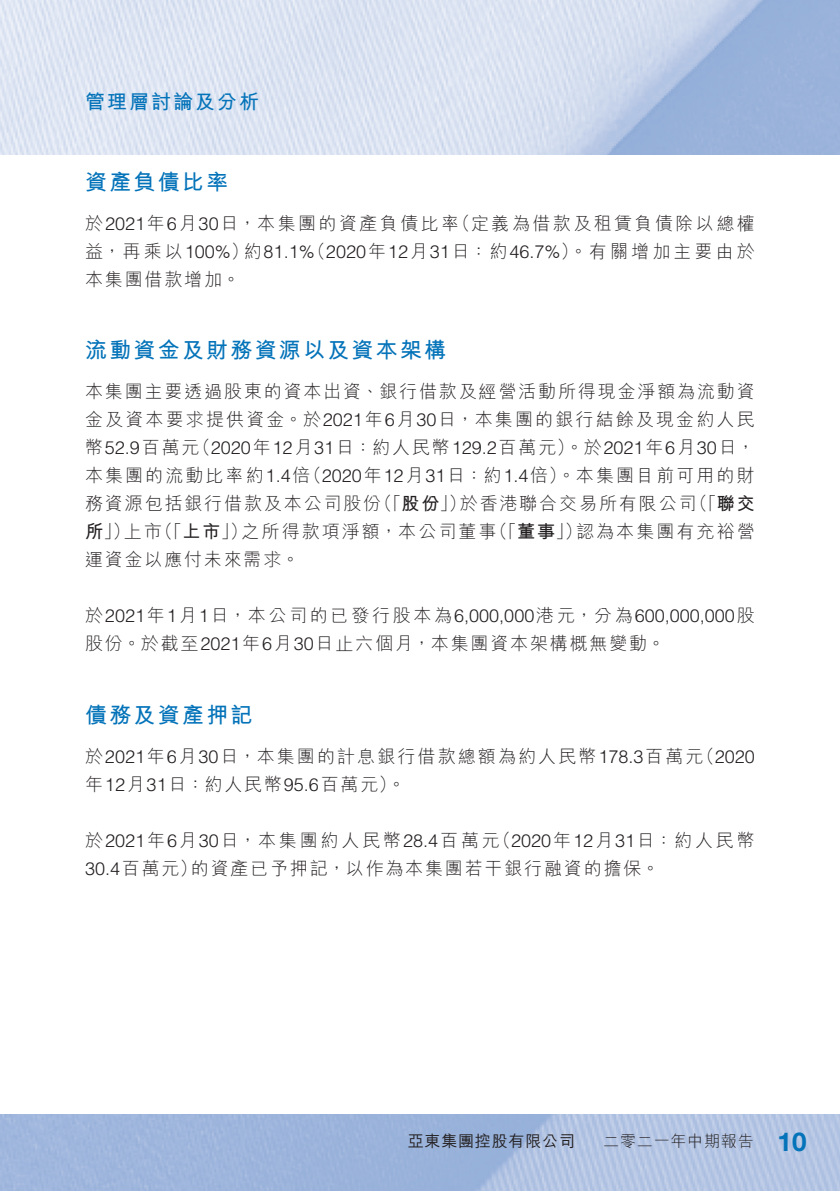
<style>
.page{position:relative;width:840px;height:1191px;background:#fff}
.page>*{position:absolute;margin:0;border:0;box-sizing:border-box;transform-origin:0 0}
.t1{font:700 26px "Helvetica Neue LT Std";color:#0473b9}
.t2{font:700 22px "M Hei HK";letter-spacing:.1em;color:#0473b9}
.t3{font:700 20px "M Hei HK";letter-spacing:.1em;color:#0473b9}
.t4{font:300 18px/28px "M Hei HK";letter-spacing:.115em;color:#231f20}
.t5{font:300 18px "Helvetica LT Std";color:#231f20}
.t6{font:300 18px/28px "M Hei HK";letter-spacing:.135em;color:#231f20}
.t7{font:500 16px "M Hei HK";letter-spacing:.05em;color:#231f20}
.t8{font:300 16px "M Hei HK";letter-spacing:.05em;color:#231f20}
.s1{font-family:"Helvetica LT Std"}
.s2{font-family:"M Hei HK"}
.s3{font-weight:700}
</style>
<div class="page">
<img style="left:0;top:0;width:839px;height:1191px">
<div style="left:0;top:155px;width:839px;height:958px;background:#fff"></div>
<p class="t3" style="left:85px;top:87px;width:175px">管理層討論及分析</p>
<p class="t2" style="left:85px;top:166px;width:144px">資產負債比率</p>
<p class="t6" style="left:452px;top:209px;width:304px">（定義為借款及租賃負債除以總權</p>
<p class="t6" style="left:308px;top:209px;width:448px;text-indent:-223px">於<span class="s1">2021</span>年<span class="s1">6</span>月<span class="s1">30</span>日，本集團的資產負債比率<br>（<span class="s1">2020</span>年<span class="s1">12</span>月<span class="s1">31</span>日：約<span class="s1">46.7%</span>）。有關增加主要由於</p>
<p class="t4" style="left:85px;top:237px;width:165px">益，再乘以<span class="s1">100%</span>）本集團借款增加。</p>
<p class="t5" style="left:243px;top:240px;width:72px"><span class="s2">約</span>81.1%</p>
<p class="t2" style="left:85px;top:334px;width:362px">流動資金及財務資源以及資本架構</p>
<p class="t4" style="left:85px;top:377px;width:670px">本集團主要透過股東的資本出資、銀行借款及經營活動所得現金淨額為流動資金及資本要求提供資金。於<span class="s1">2021</span>年<span class="s1">6</span>月<span class="s1">30</span>日，本集團的銀行結餘及現金約人民</p>
<p class="t5" style="left:193px;top:436px;width:563px"><span class="s2">（</span>2020<span class="s2">年</span>12<span class="s2">月</span>31<span class="s2">日：約人民幣</span>129.2<span class="s2">百萬元）。於</span>2021<span class="s2">年</span>6<span class="s2">月</span>30<span class="s2">日，</span></p>
<p class="t4" style="left:85px;top:433px;width:116px">幣<span class="s1">52.9</span>百萬元</p>
<p class="t4" style="left:85px;top:461px;width:227px">本集團的流動比率約<span class="s1">1.4</span>倍</p>
<p class="t4" style="left:303px;top:461px;width:452px">（<span class="s1">2020</span>年<span class="s1">12</span>月<span class="s1">31</span>日：約<span class="s1">1.4</span>倍）。本集團目前可用的財</p>
<p class="t4" style="left:374px;top:489px;width:93px">（「<span class="s3">股份</span>」）</p>
<p class="t4" style="left:689px;top:489px;width:66px">（「<span class="s3">聯交</span></p>
<p class="t4" style="left:459px;top:489px;width:238px">於香港聯合交易所有限公司</p>
<p class="t4" style="left:85px;top:489px;width:297px">務資源包括銀行借款及本公司股份</p>
<p class="t4" style="left:85px;top:517px;width:216px"><span class="s3">所</span>」）<br>運資金以應付未來需求。</p>
<p class="t5" style="left:85px;top:604px;width:671px"><span class="s2">於</span>2021<span class="s2">年</span>1<span class="s2">月</span>1<span class="s2">日，本公司的已發行股本為</span>6,000,000<span class="s2">港元，分為</span>600,000,000<span class="s2">股</span></p>
<p class="t4" style="left:85px;top:629px;width:581px">股份。於截至<span class="s1">2021</span>年<span class="s1">6</span>月<span class="s1">30</span>日止六個月，本集團資本架構概無變動。</p>
<p class="t4" style="left:155px;top:517px;width:94px">（「<span class="s3">上市</span>」）</p>
<p class="t4" style="left:489px;top:517px;width:94px">（「<span class="s3">董事</span>」）</p>
<p class="t4" style="left:124px;top:517px;width:40px">上市</p>
<p class="t4" style="left:241px;top:517px;width:256px">之所得款項淨額，本公司董事</p>
<p class="t4" style="left:575px;top:517px;width:180px">認為本集團有充裕營</p>
<p class="t2" style="left:85px;top:698px;width:169px">債務及資產押記</p>
<p class="t5" style="left:696px;top:745px;width:60px"><span class="s2">)</span>2020</p>
<p class="t4" style="left:85px;top:741px;width:619px">於<span class="s1">2021</span>年<span class="s1">6</span>月<span class="s1">30</span>日，本集團的計息銀行借款總額為約人民幣<span class="s1">178.3</span>百萬元年<span class="s1">12</span>月<span class="s1">31</span>日：約人民幣<span class="s1">95.6</span>百萬元。(</p>
<p class="t4" style="left:493px;top:825px;width:263px">（<span class="s1">2020</span>年<span class="s1">12</span>月<span class="s1">31</span>日：約人民幣</p>
<p class="t4" style="left:191px;top:825px;width:470px;text-indent:-106px">於<span class="s1">2021</span>年<span class="s1">6</span>月<span class="s1">30</span>日，本集團約人民幣<span class="s1">28.4</span>百萬元<br>的資產已予押記，以作為本集團若干銀行融資的擔保。</p>
<p class="t5" style="left:85px;top:857px;width:114px">30.4<span class="s2">百萬元）</span></p>
<p class="t7" style="left:407px;top:1129px;width:169px">亞東集團控股有限公司</p>
<p class="t8" style="left:603px;top:1133px;width:152px">二零二一年中期報告</p>
<h1 class="t1" style="left:777px;top:1125px;width:30px">10</h1>
</div>
